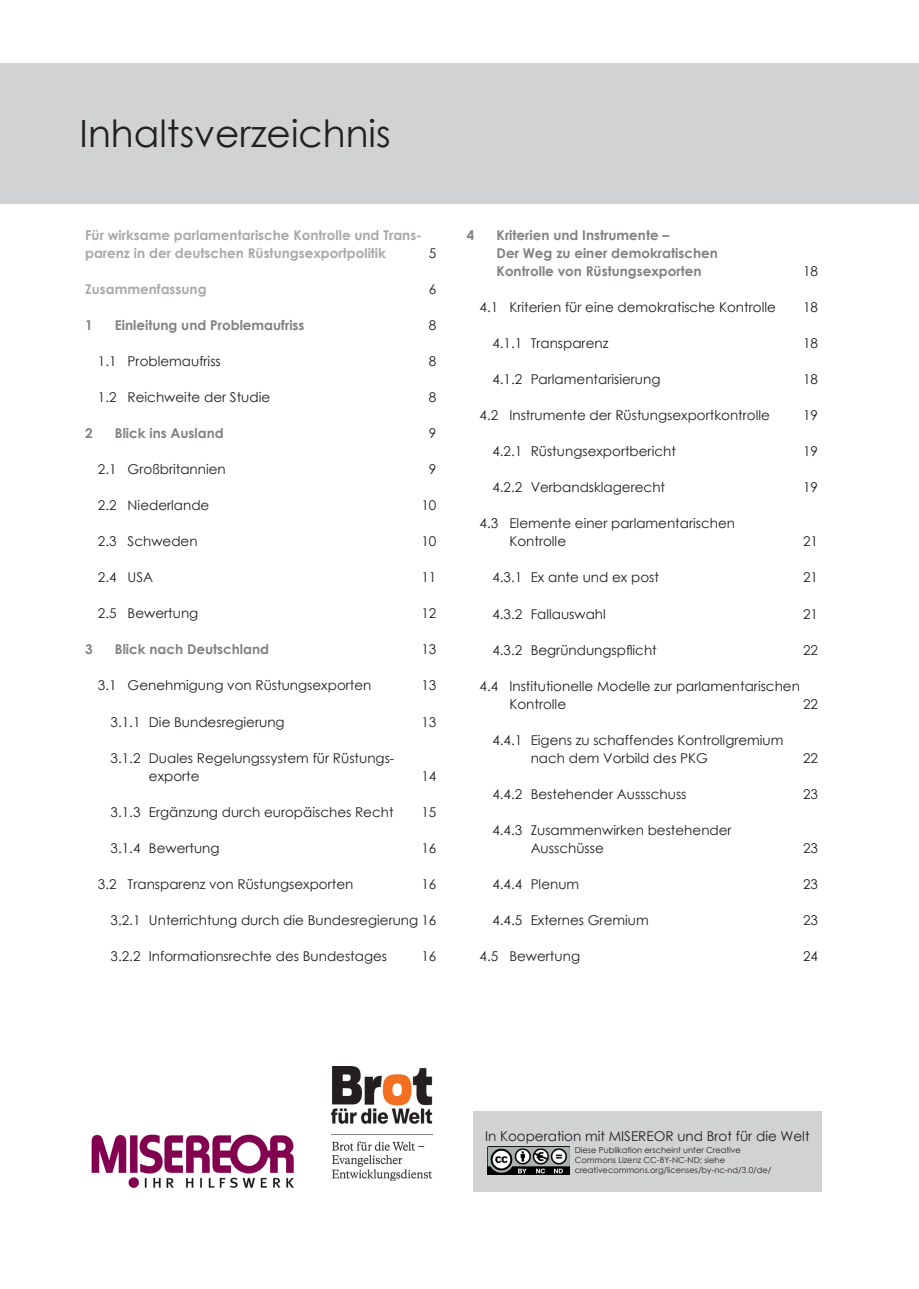
<style>
.page{position:relative;width:919px;height:1289px;background:#fff}
.page>*{position:absolute;margin:0;border:0;box-sizing:border-box;transform-origin:0 0}
.t1{font:37.5px "Century Gothic";color:#231f20}
.t2{font:13.5px/18px "Century Gothic";color:#231f20}
.t3{font:700 13.5px/18px "Century Gothic";color:#808285}
.t4{font:700 13.5px/18px "Century Gothic";color:#a8a9ad}
.t5{font:8.25px/9.8px "Century Gothic";color:#231f20}
</style>
<div class="page">
<div style="left:0;top:63px;width:918px;height:140px;background:#d1d2d4"></div>
<div style="left:473px;top:1110px;width:349px;height:81px;background:#d1d2d4"></div>
<img style="left:487px;top:1146px;width:82px;height:28px">
<img style="left:91px;top:1134px;width:203px;height:53px">
<img style="left:331px;top:1066px;width:101px;height:114px">
<h1 class="t1" style="left:80px;top:107px;width:312px">Inhaltsverzeichnis</h1>
<p class="t4" style="left:85px;top:226px;width:338px">Für wirksame parlamentarische Kontrolle und Trans&shy;parenz in der deutschen Rüstungsexportpolitik</p>
<p class="t2" style="left:429px;top:244px;width:9px">5</p>
<p class="t4" style="left:85px;top:280px;width:123px">Zusammenfassung</p>
<p class="t2" style="left:429px;top:280px;width:9px">6</p>
<p class="t3" style="left:85px;top:316px;width:9px">1</p>
<p class="t3" style="left:115px;top:316px;width:191px">Einleitung und Problemaufriss</p>
<p class="t2" style="left:429px;top:316px;width:9px">8</p>
<p class="t2" style="left:98px;top:352px;width:124px">1.1 Problemaufriss</p>
<p class="t2" style="left:429px;top:352px;width:9px">8</p>
<p class="t2" style="left:98px;top:388px;width:174px">1.2 Reichweite der Studie</p>
<p class="t2" style="left:429px;top:388px;width:9px">8</p>
<p class="t3" style="left:85px;top:424px;width:9px">2</p>
<p class="t3" style="left:115px;top:424px;width:110px">Blick ins Ausland</p>
<p class="t2" style="left:429px;top:424px;width:9px">9</p>
<p class="t2" style="left:98px;top:460px;width:129px">2.1 Großbritannien</p>
<p class="t2" style="left:429px;top:460px;width:9px">9</p>
<p class="t2" style="left:98px;top:496px;width:113px">2.2 Niederlande</p>
<p class="t2" style="left:421px;top:496px;width:16px">10</p>
<p class="t2" style="left:98px;top:532px;width:101px">2.3 Schweden</p>
<p class="t2" style="left:421px;top:532px;width:16px">10</p>
<p class="t2" style="left:98px;top:568px;width:57px">2.4 USA</p>
<p class="t2" style="left:421px;top:568px;width:16px">11</p>
<p class="t2" style="left:98px;top:604px;width:102px">2.5 Bewertung</p>
<p class="t2" style="left:421px;top:604px;width:16px">12</p>
<p class="t3" style="left:85px;top:640px;width:9px">3</p>
<p class="t3" style="left:115px;top:640px;width:156px">Blick nach Deutschland</p>
<p class="t2" style="left:421px;top:640px;width:16px">13</p>
<p class="t2" style="left:98px;top:676px;width:275px">3.1 Genehmigung von Rüstungsexporten</p>
<p class="t2" style="left:421px;top:676px;width:16px">13</p>
<p class="t2" style="left:111px;top:712px;width:175px">3.1.1 Die Bundesregierung</p>
<p class="t2" style="left:421px;top:712px;width:16px">13</p>
<p class="t2" style="left:149px;top:748px;width:247px;text-indent:-38px">3.1.2 Duales Regelungssystem für Rüstungs&shy;exporte</p>
<p class="t2" style="left:421px;top:766px;width:16px">14</p>
<p class="t2" style="left:111px;top:802px;width:284px">3.1.3 Ergänzung durch europäisches Recht</p>
<p class="t2" style="left:421px;top:802px;width:16px">15</p>
<p class="t2" style="left:111px;top:838px;width:110px">3.1.4 Bewertung</p>
<p class="t2" style="left:421px;top:838px;width:16px">16</p>
<p class="t2" style="left:98px;top:874px;width:257px">3.2 Transparenz von Rüstungsexporten</p>
<p class="t2" style="left:421px;top:874px;width:16px">16</p>
<p class="t2" style="left:111px;top:910px;width:327px">3.2.1 Unterrichtung durch die Bundesregierung 16</p>
<p class="t2" style="left:111px;top:946px;width:278px">3.2.2 Informationsrechte des Bundestages</p>
<p class="t2" style="left:421px;top:946px;width:16px">16</p>
<p class="t3" style="left:467px;top:226px;width:9px">4</p>
<p class="t3" style="left:496px;top:226px;width:223px">Kriterien und Instrumente –<br>Der Weg zu einer demokratischen<br>Kontrolle von Rüstungsexporten</p>
<p class="t2" style="left:803px;top:262px;width:16px">18</p>
<p class="t2" style="left:479px;top:298px;width:298px">4.1 Kriterien für eine demokratische Kontrolle</p>
<p class="t2" style="left:803px;top:298px;width:16px">18</p>
<p class="t2" style="left:492px;top:334px;width:118px">4.1.1 Transparenz</p>
<p class="t2" style="left:803px;top:334px;width:16px">18</p>
<p class="t2" style="left:492px;top:370px;width:170px">4.1.2 Parlamentarisierung</p>
<p class="t2" style="left:803px;top:370px;width:16px">18</p>
<p class="t2" style="left:479px;top:406px;width:292px">4.2 Instrumente der Rüstungsexportkontrolle</p>
<p class="t2" style="left:803px;top:406px;width:16px">19</p>
<p class="t2" style="left:492px;top:442px;width:185px">4.2.1 Rüstungsexportbericht</p>
<p class="t2" style="left:803px;top:442px;width:16px">19</p>
<p class="t2" style="left:492px;top:478px;width:174px">4.2.2 Verbandsklagerecht</p>
<p class="t2" style="left:803px;top:478px;width:16px">19</p>
<p class="t2" style="left:509px;top:514px;width:227px;text-indent:-30px">4.3 Elemente einer parlamentarischen<br>Kontrolle</p>
<p class="t2" style="left:803px;top:532px;width:16px">21</p>
<p class="t2" style="left:492px;top:568px;width:168px">4.3.1 Ex ante und ex post</p>
<p class="t2" style="left:803px;top:568px;width:16px">21</p>
<p class="t2" style="left:492px;top:604px;width:115px">4.3.2 Fallauswahl</p>
<p class="t2" style="left:803px;top:604px;width:16px">21</p>
<p class="t2" style="left:492px;top:640px;width:166px">4.3.2 Begründungspflicht</p>
<p class="t2" style="left:803px;top:640px;width:16px">22</p>
<p class="t2" style="left:509px;top:676px;width:292px;text-indent:-30px">4.4 Institutionelle Modelle zur parlamentarischen<br>Kontrolle</p>
<p class="t2" style="left:803px;top:694px;width:16px">22</p>
<p class="t2" style="left:530px;top:730px;width:254px;text-indent:-38px">4.4.1 Eigens zu schaffendes Kontrollgremium nach dem Vorbild des PKG</p>
<p class="t2" style="left:803px;top:748px;width:16px">22</p>
<p class="t2" style="left:492px;top:784px;width:196px">4.4.2 Bestehender Aussschuss</p>
<p class="t2" style="left:803px;top:784px;width:16px">23</p>
<p class="t2" style="left:530px;top:820px;width:202px;text-indent:-38px">4.4.3 Zusammenwirken bestehender<br>Ausschüsse</p>
<p class="t2" style="left:803px;top:838px;width:16px">23</p>
<p class="t2" style="left:492px;top:874px;width:88px">4.4.4 Plenum</p>
<p class="t2" style="left:803px;top:874px;width:16px">23</p>
<p class="t2" style="left:492px;top:910px;width:158px">4.4.5 Externes Gremium</p>
<p class="t2" style="left:803px;top:910px;width:16px">23</p>
<p class="t2" style="left:479px;top:946px;width:102px">4.5 Bewertung</p>
<p class="t2" style="left:803px;top:946px;width:16px">24</p>
<p class="t2" style="left:485px;top:1126px;width:326px">In Kooperation mit MISEREOR und Brot für die Welt</p>
<p class="t5" style="left:574px;top:1145px;width:198px">Diese Publikation erscheint unter Creative<br>Commons Lizenz CC-BY-NC-ND; siehe creativecommons.org/licenses/by-nc-nd/3.0/de/</p>
</div>
